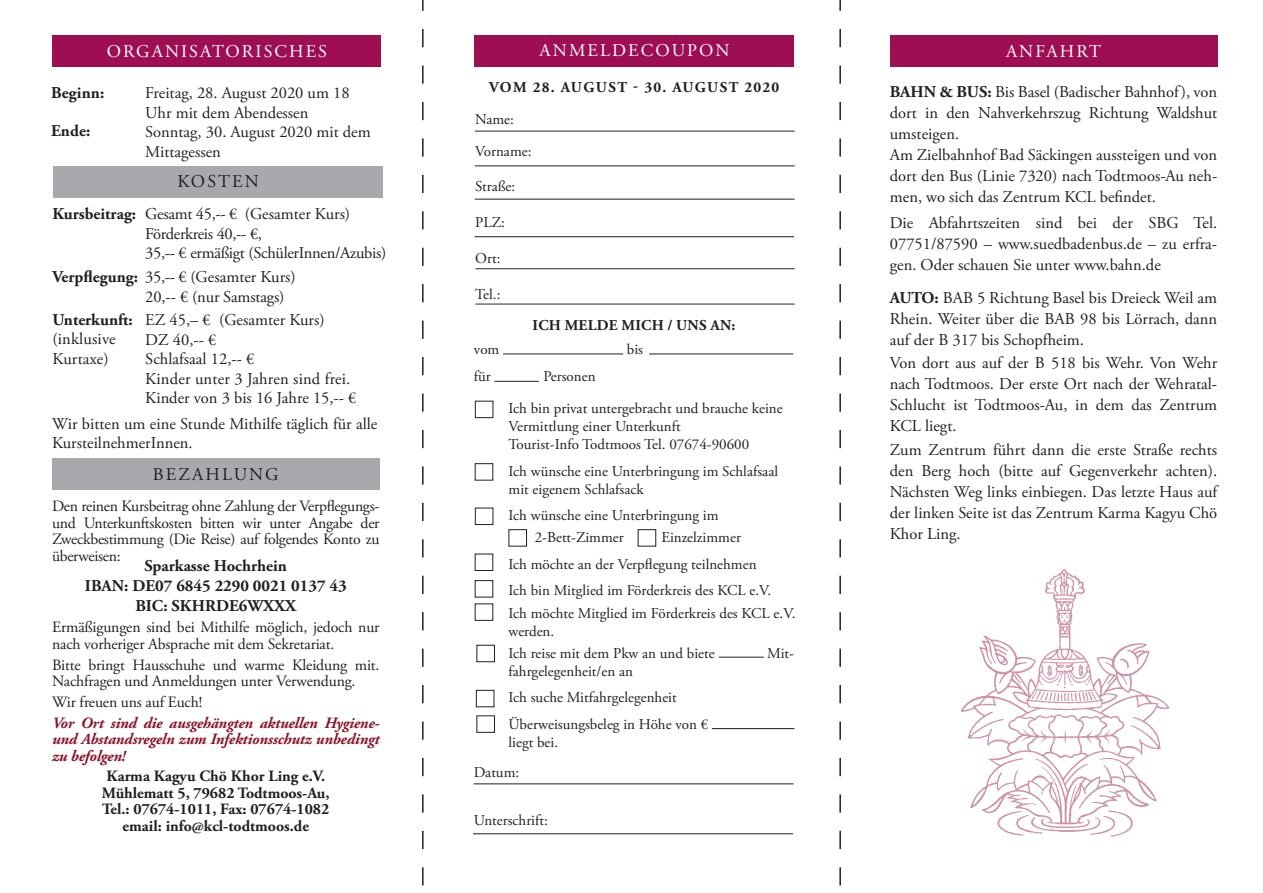
<style>
.page{position:relative;width:1263px;height:893px;background:#fff}
.page>*{position:absolute;margin:0;border:0;box-sizing:border-box;transform-origin:0 0}
.t1{font:18px "Adobe Garamond Pro";letter-spacing:.115em;color:#fff}
.t2{font:18px "Adobe Garamond Pro";color:#231f20}
.t3{font:16.5px/21px "Adobe Garamond Pro";color:#231f20}
.t4{font:700 16.5px/19.8px "Adobe Garamond Pro";color:#231f20;text-align:center}
.t5{font:16.5px/19.5px "Adobe Garamond Pro";letter-spacing:-.02em;color:#231f20}
.t6{font:15.75px/16.5px "Adobe Garamond Pro";letter-spacing:-.01em;color:#231f20}
.t7{font:700 15.75px/16.5px "Adobe Garamond Pro";color:#231f20;text-align:center}
.t8{font:italic 700 15.75px/16.5px "Adobe Garamond Pro";letter-spacing:-.01em;color:#881429;text-align:justify}
.t9{font:15px/26.5px "Adobe Garamond Pro";color:#231f20}
.t10{font:700 15px "Adobe Garamond Pro";letter-spacing:.08em;color:#231f20}
.t11{font:700 15px "Adobe Garamond Pro";letter-spacing:.015em;color:#231f20}
.s1{font-weight:700}
</style>
<div class="page">
<svg style="left:422px;top:0;width:2px;height:885px"></svg>
<div style="left:474px;top:35px;width:320px;height:32px;background:#9d0e53"></div>
<hr style="left:475px;top:131px;width:320px;height:1px;background:#231f20">
<hr style="left:475px;top:165px;width:320px;height:1px;background:#231f20">
<hr style="left:475px;top:199px;width:320px;height:1px;background:#231f20">
<hr style="left:475px;top:236px;width:319px;height:1px;background:#231f20">
<hr style="left:475px;top:268px;width:320px;height:1px;background:#231f20">
<hr style="left:475px;top:304px;width:320px;height:1px;background:#231f20">
<hr style="left:473px;top:833px;width:320px;height:1px;background:#231f20">
<hr style="left:474px;top:783px;width:319px;height:1px;background:#231f20">
<hr style="left:712px;top:728px;width:82px;height:1px;background:#231f20">
<hr style="left:719px;top:657px;width:45px;height:1px;background:#231f20">
<hr style="left:494px;top:381px;width:45px;height:1px;background:#231f20">
<hr style="left:503px;top:354px;width:120px;height:1px;background:#231f20">
<hr style="left:649px;top:354px;width:144px;height:1px;background:#231f20">
<div style="left:475px;top:554px;width:18px;height:17px;border:1px solid #231f20"></div>
<div style="left:475px;top:508px;width:18px;height:17px;border:1px solid #231f20"></div>
<div style="left:475px;top:401px;width:18px;height:17px;border:1px solid #231f20"></div>
<div style="left:475px;top:580px;width:18px;height:17px;border:1px solid #231f20"></div>
<div style="left:475px;top:463px;width:18px;height:17px;border:1px solid #231f20"></div>
<div style="left:476px;top:690px;width:18px;height:17px;border:1px solid #231f20"></div>
<div style="left:476px;top:645px;width:19px;height:17px;border:1px solid #231f20"></div>
<div style="left:475px;top:603px;width:18px;height:18px;border:1px solid #231f20"></div>
<div style="left:638px;top:529px;width:18px;height:17px;border:1px solid #231f20"></div>
<div style="left:508px;top:529px;width:19px;height:17px;border:1px solid #231f20"></div>
<div style="left:476px;top:715px;width:19px;height:18px;border:1px solid #231f20"></div>
<div style="left:53px;top:35px;width:328px;height:32px;background:#9d0e53"></div>
<div style="left:890px;top:35px;width:327px;height:32px;background:#9d0e53"></div>
<img style="left:961px;top:569px;width:209px;height:268px">
<svg style="left:839px;top:0;width:2px;height:885px"></svg>
<div style="left:52px;top:458px;width:327px;height:32px;background:#a8a9ad"></div>
<div style="left:54px;top:166px;width:329px;height:32px;background:#a8a9ad"></div>
<p class="t1" style="left:107px;top:40px;width:30px">Organisatorisches</p>
<p class="t4" style="left:51px;top:83px;width:55px">Beginn:</p>
<p class="t4" style="left:51px;top:121px;width:41px">Ende:</p>
<p class="t3" style="left:145px;top:84px;width:227px;line-height:19.5px">Freitag, 28. August 2020 um 18<br>Uhr mit dem Abendessen<br>Sonntag, 30. August 2020 mit dem<br>Mittagessen</p>
<p class="t2" style="left:177px;top:171px;width:28px">Kosten</p>
<p class="t4" style="left:52px;top:204px;width:85px">Kursbeitrag:</p>
<p class="t5" style="left:145px;top:205px;width:242px">Gesamt 45,-- € (Gesamter Kurs)<br>Förderkreis 40,-- €,<br>35,-- € ermäßigt (SchülerInnen/Azubis)</p>
<p class="t3" style="left:145px;top:285px;width:181px;line-height:23.7px">20,-- € (nur Samstags)<br>EZ 45,– € (Gesamter Kurs)</p>
<p class="t3" style="left:145px;top:330px;width:213px;line-height:19.5px">DZ 40,-- €<br>Schlafsaal 12,-- €<br>Kinder unter 3 Jahren sind frei.<br>Kinder von 3 bis 16 Jahre 15,-- €</p>
<p class="t3" style="left:52px;top:414px;width:327px;line-height:19.5px">Wir bitten um eine Stunde Mithilfe täglich für alle<br>KursteilnehmerInnen.</p>
<p class="t3" style="left:52px;top:267px;width:245px"><span class="s1">Verpflegung:</span> 35,-- € (Gesamter Kurs)</p>
<p class="t4" style="left:52px;top:310px;width:82px">Unterkunft:</p>
<p class="t3" style="left:52px;top:330px;width:65px;line-height:19.5px">(inklusive<br>Kurtaxe)</p>
<p class="t2" style="left:153px;top:463px;width:28px">Bezahlung</p>
<p class="t6" style="left:52px;top:498px;width:329px;text-align:justify">Den reinen Kursbeitrag ohne Zahlung der Verpflegungs&shy;und Unterkunftskosten bitten wir unter Angabe der Zweckbestimmung (Die Reise) auf folgendes Konto zu überweisen:</p>
<p class="t4" style="left:85px;top:556px;width:263px">Sparkasse Hochrhein<br>IBAN: DE07 6845 2290 0021 0137 43<br>BIC: SKHRDE6WXXX</p>
<p class="t6" style="left:52px;top:620px;width:329px">Ermäßigungen sind bei Mithilfe möglich, jedoch nur nach vorheriger Absprache mit dem Sekretariat.</p>
<p class="t6" style="left:52px;top:657px;width:329px">Bitte bringt Hausschuhe und warme Kleidung mit.<br>Nachfragen und Anmeldungen unter Verwendung.</p>
<p class="t6" style="left:52px;top:694px;width:152px">Wir freuen uns auf Euch!</p>
<p class="t8" style="left:52px;top:715px;width:329px">Vor Ort sind die ausgehängten aktuellen Hygiene&shy;und Abstandsregeln zum Infektionsschutz unbedingt zu befolgen!</p>
<p class="t7" style="left:102px;top:768px;width:229px">Karma Kagyu Chö Khor Ling e.V.<br>Mühlematt 5, 79682 Todtmoos-Au,<br>Tel.: 07674-1011, Fax: 07674-1082 email: info@kcl-todtmoos.de</p>
<p class="t1" style="left:540px;top:40px;width:191px">ANMELDECOUPON</p>
<p class="t10" style="left:489px;top:78px;width:292px">Vom 28. August 30. August 2020</p>
<p class="t9" style="left:475px;top:104px;width:58px;line-height:31.5px">Name:<br>Vorname:</p>
<p class="t9" style="left:475px;top:174px;width:42px">Straße:</p>
<p class="t9" style="left:475px;top:210px;width:31px">PLZ:</p>
<p class="t9" style="left:475px;top:245px;width:27px">Ort:</p>
<p class="t9" style="left:475px;top:281px;width:27px">Tel.:</p>
<p class="t11" style="left:533px;top:317px;width:204px">Ich melde Mi ch / uns an:</p>
<p class="t9" style="left:474px;top:336px;width:27px">vom</p>
<p class="t9" style="left:627px;top:336px;width:18px">bis</p>
<p class="t9" style="left:474px;top:364px;width:19px">für</p>
<p class="t9" style="left:508px;top:361px;width:276px;line-height:31.7px;text-indent:35px">Personen<br>Ich bin privat untergebracht und brauche keine</p>
<p class="t9" style="left:508px;top:418px;width:242px;line-height:18px">Vermittlung einer Unterkunft<br>Tourist-Info Todtmoos Tel. 07674-90600</p>
<p class="t9" style="left:508px;top:462px;width:271px;line-height:18px">Ich wünsche eine Unterbringung im Schlafsaal mit eigenem Schlafsack</p>
<p class="t9" style="left:535px;top:505px;width:185px;line-height:22.2px;text-indent:-26px">Ich wünsche eine Unterbringung im<br>2-Bett-Zimmer</p>
<p class="t9" style="left:508px;top:525px;width:264px;text-indent:153px">Einzelzimmer<br>Ich möchte an der Verpflegung teilnehmen<br>Ich bin Mitglied im Förderkreis des KCL e.V.</p>
<p class="t9" style="left:508px;top:604px;width:288px;line-height:18px">Ich möchte Mitglied im Förderkreis des KCL e.V. werden.</p>
<p class="t9" style="left:508px;top:640px;width:208px">Ich reise mit dem Pkw an und biete</p>
<p class="t9" style="left:767px;top:640px;width:28px">Mit-</p>
<p class="t9" style="left:508px;top:658px;width:201px">fahrgelegenheit/en an<br>Ich suche Mitfahrgelegenheit<br>Überweisungsbeleg in Höhe von €</p>
<p class="t9" style="left:508px;top:729px;width:51px">liegt bei.</p>
<p class="t9" style="left:474px;top:760px;width:47px">Datum:</p>
<p class="t9" style="left:474px;top:808px;width:76px">Unterschrift:</p>
<p class="t1" style="left:1006px;top:40px;width:97px">ANFAHRT</p>
<p class="t3" style="left:890px;top:82px;width:329px"><span class="s1">BAHN &amp; BUS :</span> Bis Basel (Badischer Bahnhof), von dort in den Nahverkehrszug Richtung Waldshut umsteigen.<br>Am Zielbahnhof Bad Säckingen aussteigen und von dort den Bus (Linie 7320) nach Todtmoos-Au neh&shy;men, wo sich das Zentrum KCL befindet.</p>
<p class="t3" style="left:890px;top:212px;width:329px;text-align:justify">Die Abfahrtszeiten sind bei der SBG Tel.<br>07751/87590 – www.suedbadenbus.de – zu erfra&shy;gen. Oder schauen Sie unter www.bahn.de</p>
<p class="t4" style="left:890px;top:288px;width:22px">AUTO</p>
<p class="t3" style="left:890px;top:288px;width:329px;text-align:justify;text-indent:45px"><span class="s1">:</span> BAB 5 Richtung Basel bis Dreieck Weil am Rhein. Weiter über die BAB 98 bis Lörrach, dann auf der B 317 bis Schopfheim.</p>
<p class="t3" style="left:890px;top:353px;width:329px;text-align:justify">Von dort aus auf der B 518 bis Wehr. Von Wehr nach Todtmoos. Der erste Ort nach der Wehratal-Schlucht ist Todtmoos-Au, in dem das Zentrum KCL liegt.</p>
<p class="t3" style="left:890px;top:439px;width:329px;text-align:justify">Zum Zentrum führt dann die erste Straße rechts den Berg hoch (bitte auf Gegenverkehr achten).<br>Nächsten Weg links einbiegen. Das letzte Haus auf der linken Seite ist das Zentrum Karma Kagyu Chö Khor Ling.</p>
</div>
